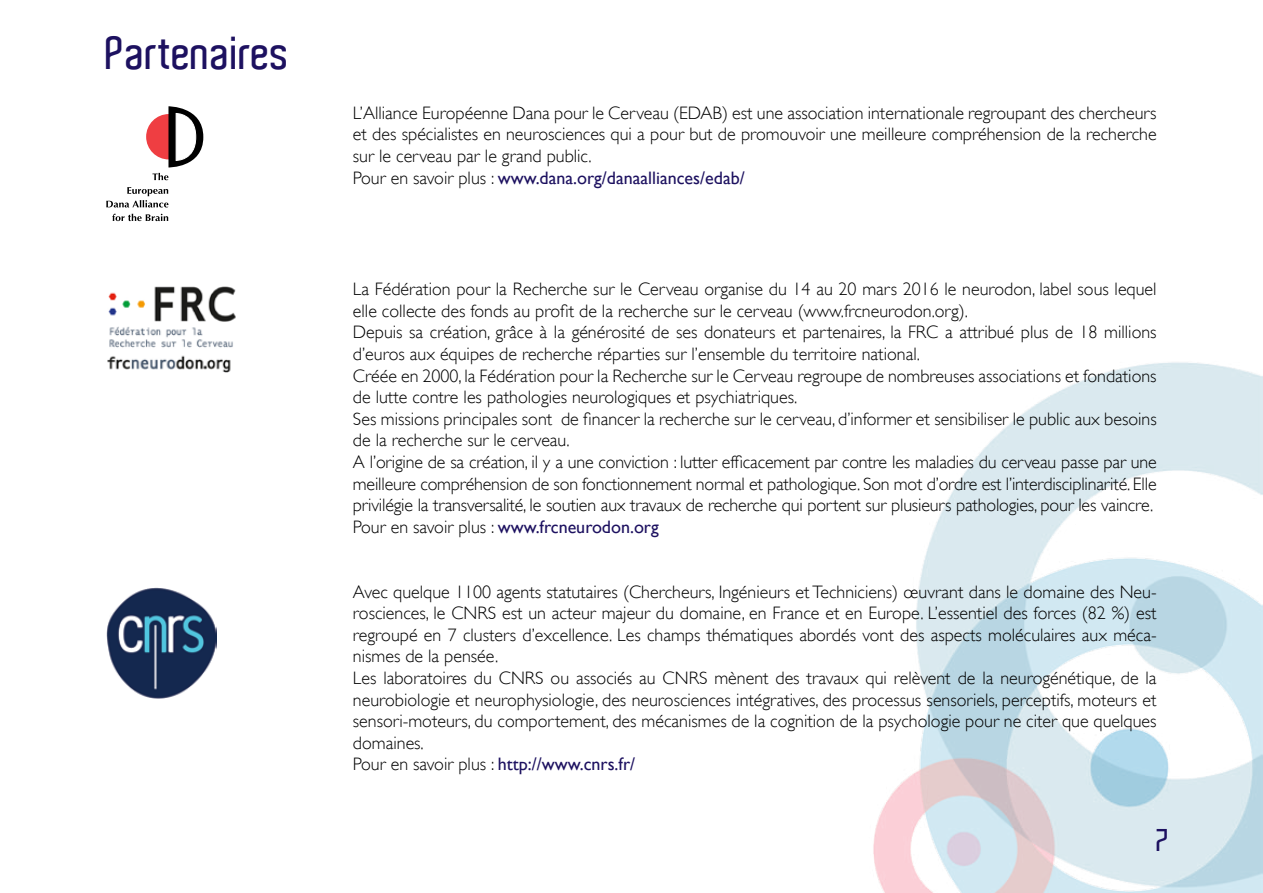
<style>
.page{position:relative;width:1263px;height:893px;background:#fff}
.page>*{position:absolute;margin:0;border:0;box-sizing:border-box;transform-origin:0 0}
.t1{font:600 45px "Aldo";color:#1d1160}
.t2{font:600 30px "Aldo";color:#1d1160}
.t3{font:300 18px/21.6px "Gill Sans";color:#000}
.s1{font-weight:400;color:#1d1160}
</style>
<div class="page">
<img style="left:873px;top:362px;width:390px;height:531px">
<img style="left:107px;top:286px;width:129px;height:87px">
<div style="left:146px;top:114px;width:46px;height:45px;background:#ef3e42;border-radius:50%"></div>
<svg style="left:152px;top:106px;width:51px;height:74px"></svg>
<svg style="left:106px;top:187px;width:62px;height:20px"></svg>
<svg style="left:112px;top:214px;width:56px;height:7px"></svg>
<img style="left:106px;top:588px;width:111px;height:110px">
<h1 class="t1" style="left:106px;top:27px;width:186px">Partenaires</h1>
<p class="t3" style="left:353px;top:102px;width:805px">L’Alliance Européenne Dana pour le Cerveau (EDAB) est une association internationale regroupant des chercheurs et des spécialistes en neurosciences qui a pour but de promouvoir une meilleure compréhension de la recherche sur le cerveau par le grand public.<br>Pour en savoir plus : <span class="s1">www.dana.org/danaalliances/edab/</span></p>
<p class="t3" style="left:353px;top:278px;width:805px">La Fédération pour la Recherche sur le Cerveau organise du 14 au 20 mars 2016 le neurodon, label sous lequel elle collecte des fonds au profit de la recherche sur le cerveau (www.frcneurodon.org).<br>Depuis sa création, grâce à la générosité de ses donateurs et partenaires, la FRC a attribué plus de 18 millions d’euros aux équipes de recherche réparties sur l’ensemble du territoire national.<br>Créée en 2000, la Fédération pour la Recherche sur le Cerveau regroupe de nombreuses associations et fondations de lutte contre les pathologies neurologiques et psychiatriques.<br>Ses missions principales sont de financer la recherche sur le cerveau, d’informer et sensibiliser le public aux besoins de la recherche sur le cerveau.<br>A l’origine de sa création, il y a une conviction : lutter efficacement par contre les maladies du cerveau passe par une meilleure compréhension de son fonctionnement normal et pathologique. Son mot d’ordre est l’interdisciplinarité. Elle privilégie la transversalité, le soutien aux travaux de recherche qui portent sur plusieurs pathologies, pour les vaincre.<br>Pour en savoir plus : <span class="s1">www.frcneurodon.org</span></p>
<p class="t3" style="left:353px;top:581px;width:805px">Avec quelque 1100 agents statutaires (Chercheurs, Ingénieurs et Techniciens) œuvrant dans le domaine des Neu&shy;rosciences, le CNRS est un acteur majeur du domaine, en France et en Europe. L’essentiel des forces (82 %) est regroupé en 7 clusters d’excellence. Les champs thématiques abordés vont des aspects moléculaires aux méca&shy;nismes de la pensée.<br>Les laboratoires du CNRS ou associés au CNRS mènent des travaux qui relèvent de la neurogénétique, de la neurobiologie et neurophysiologie, des neurosciences intégratives, des processus sensoriels, perceptifs, moteurs et sensori-moteurs, du comportement, des mécanismes de la cognition de la psychologie pour ne citer que quelques domaines.<br>Pour en savoir plus : <span class="s1">http://www.cnrs.fr/</span></p>
<h2 class="t2" style="left:1157px;top:823px;width:15px">7</h2>
</div>
